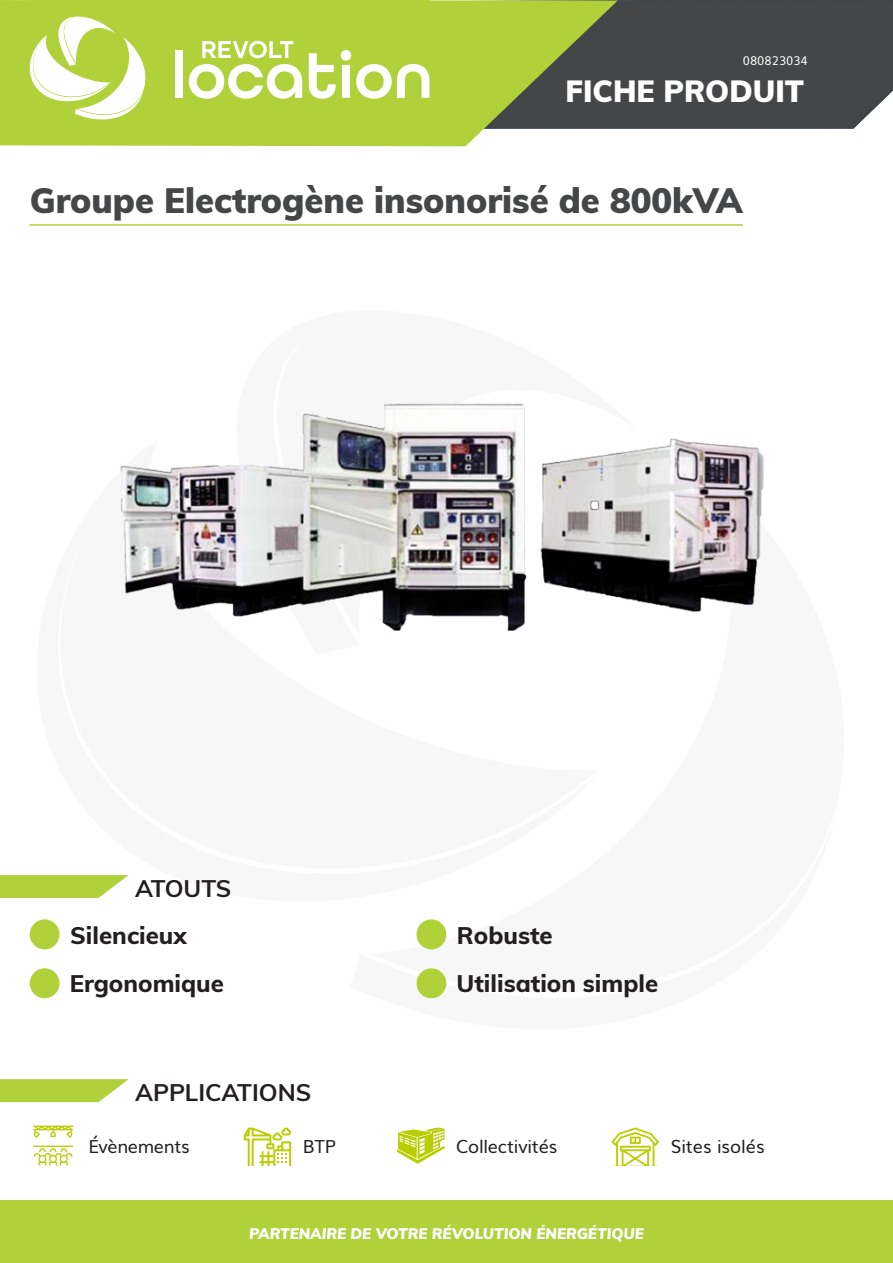
<style>
.page{position:relative;width:893px;height:1263px;background:#fff}
.page>*{position:absolute;margin:0;border:0;box-sizing:border-box;transform-origin:0 0}
.t1{font:900 34.5px "Muli";color:#444647}
.t2{font:900 30px "Muli";color:#fff}
.t3{font:800 24px "Muli";color:#231f20}
.t4{font:700 24px "Muli";color:#231f20}
.t5{font:18px "Muli";letter-spacing:-.01em;color:#231f20}
.t6{font:italic 900 15px "Muli";color:#fff}
.t7{font:12px "Muli";color:#fff}
</style>
<div class="page">
<div style="left:618px;top:0;width:275px;height:129px;background:#444647"></div>
<svg style="left:0;top:0;width:618px;height:146px;fill:#b0d13a"></svg>
<div style="left:30px;top:0;width:399px;height:136px;background:#b0d13a"></div>
<svg style="left:202px;top:41px;width:91px;height:17px"></svg>
<div style="left:175px;top:50px;width:7px;height:48px;background:#fff"></div>
<svg style="left:189px;top:64px;width:113px;height:35px"></svg>
<svg style="left:309px;top:50px;width:120px;height:49px"></svg>
<svg style="left:30px;top:17px;width:116px;height:102px"></svg>
<hr style="left:29px;top:224px;width:714px;height:2px;background:#b0d13a">
<div style="left:30px;top:919px;width:30px;height:30px;background:#b0d13a;border-radius:50%"></div>
<div style="left:416px;top:919px;width:30px;height:30px;background:#b0d13a;border-radius:50%"></div>
<svg style="left:33px;top:1125px;width:40px;height:13px"></svg>
<svg style="left:33px;top:1145px;width:40px;height:20px"></svg>
<svg style="left:244px;top:1127px;width:47px;height:38px"></svg>
<svg style="left:397px;top:1127px;width:47px;height:37px"></svg>
<svg style="left:612px;top:1127px;width:47px;height:38px"></svg>
<div style="left:1px;top:1200px;width:892px;height:63px;background:#b0d13a"></div>
<img style="left:120px;top:403px;width:644px;height:228px">
<div style="left:30px;top:968px;width:30px;height:30px;background:#b0d13a;border-radius:50%"></div>
<div style="left:416px;top:968px;width:30px;height:30px;background:#b0d13a;border-radius:50%"></div>
<svg style="left:0;top:875px;width:129px;height:23px"></svg>
<svg style="left:0;top:1079px;width:129px;height:23px"></svg>
<p class="t7" style="left:743px;top:51px;width:66px">080823034</p>
<p class="t2" style="left:566px;top:70px;width:240px">FICHE PRODUIT</p>
<p class="t1" style="left:30px;top:175px;width:714px">Groupe Electrogène insonorisé de 800kVA</p>
<p class="t4" style="left:135px;top:870px;width:98px">ATOUTS</p>
<p class="t3" style="left:70px;top:917px;width:118px">Silencieux</p>
<p class="t3" style="left:70px;top:966px;width:156px">Ergonomique</p>
<p class="t3" style="left:457px;top:917px;width:97px">Robuste</p>
<p class="t3" style="left:457px;top:966px;width:203px">Utilisation simple</p>
<p class="t4" style="left:135px;top:1075px;width:178px">APPLICATIONS</p>
<p class="t5" style="left:88px;top:1132px;width:103px">Évènements</p>
<p class="t5" style="left:303px;top:1132px;width:35px">BTP</p>
<p class="t5" style="left:456px;top:1132px;width:103px">Collectivités</p>
<p class="t5" style="left:671px;top:1132px;width:96px">Sites isolés</p>
<p class="t6" style="left:249px;top:1223px;width:396px">PARTENAIRE DE VOTRE RÉVOLUTION ÉNERGÉTIQUE</p>
</div>
